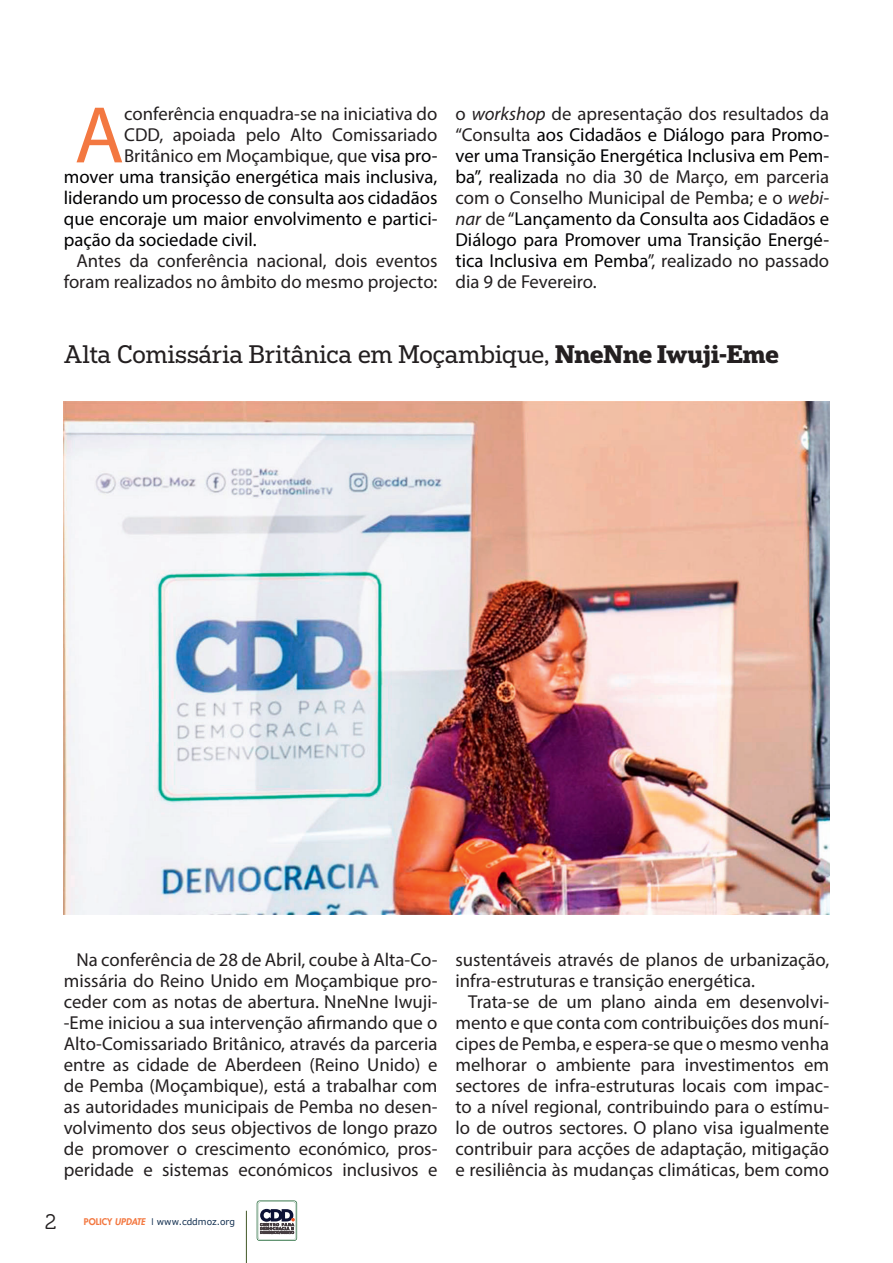
<style>
.page{position:relative;width:893px;height:1263px;background:#fff}
.page>*{position:absolute;margin:0;border:0;box-sizing:border-box;transform-origin:0 0}
.t1{font:81px "Myriad Pro";color:#f37841}
.t2{font:24px "Popular";color:#231f20}
.t3{font:21px "Museo 300";color:#231f20}
.t4{font:18.75px/21px "Myriad Pro";color:#231f20;text-align:justify}
.t5{font:18.75px/21px "Myriad Pro";color:#000002;text-align:justify}
.t6{font:9px "Verdana";color:#102d4e}
.s1{color:#000002}
.s2{color:#231f20}
.s3{font-style:italic;color:#231f20}
.s4{font-weight:700}
.s5{font-family:"Futura LT";font-weight:800;color:#f37841}
.s6{font-family:"Futura LT";font-weight:800;font-style:italic;color:#f37841}
.s7{font-family:"Futura LT"}
</style>
<div class="page">
<hr style="left:246px;top:1211px;width:1px;height:52px;background:#425827">
<svg style="left:257px;top:1200px;width:40px;height:41px"></svg>
<img style="left:64px;top:402px;width:765px;height:512px">
<h1 class="t1" style="left:75px;top:85px;width:51px">A</h1>
<p class="t4" style="left:124px;top:103px;width:315px">conferência enquadra-se na iniciativa do</p>
<p class="t4" style="left:124px;top:124px;width:315px">CDD, apoiada pelo Alto Comissariado</p>
<p class="t4" style="left:124px;top:145px;width:315px">Britânico em Moçambique, que <span class="s1">visa pro-</span></p>
<p class="t5" style="left:64px;top:166px;width:375px">mover uma transição energética mais inclusiva,</p>
<p class="t5" style="left:64px;top:187px;width:375px">liderando um processo de consulta aos cidadãos</p>
<p class="t5" style="left:64px;top:208px;width:375px">que encoraje um maior envolvimento e partici-</p>
<p class="t5" style="left:64px;top:229px;width:194px">pação da sociedade civil.</p>
<p class="t4" style="left:64px;top:250px;width:375px;text-align:right">Antes da conferência nacional, dois eventos foram realizados no âmbito do mesmo projecto:</p>
<p class="t5" style="left:455px;top:103px;width:375px"><span class="s2">o</span> <span class="s3">workshop</span> <span class="s2">de apresentação dos resultados da “Consulta</span> aos Cidadãos e Diálogo para Promo&shy;ver uma Transição Energética Inclusiva em Pem&shy;ba”, realizada <span class="s2">no dia 30 de Março, em parceria com o Conselho Municipal de Pemba; e o</span> <span class="s3">webi&shy;nar</span> <span class="s2">de “</span>Lançamento da Consulta aos Cidadãos e Diálogo para Promover uma Transição Energé&shy;tica Inclusiva em Pemba<span class="s2">”, realizado no passado dia 9 de Fevereiro.</span></p>
<p class="t2" style="left:64px;top:339px;width:717px">Alta Comissária Britânica em Moçambique, <span class="s4">NneNne Iwuji-Eme</span></p>
<p class="t4" style="left:64px;top:948px;width:375px;text-indent:13px">Na conferência de 28 de Abril, coube à Alta-Co&shy;missária do Reino Unido em Moçambique pro&shy;ceder com as notas de abertura. NneNne Iwuji--Eme iniciou a sua intervenção afirmando que o Alto-Comissariado Britânico, através da parceria entre as cidade de Aberdeen (Reino Unido) e de Pemba (Moçambique), está a trabalhar com as autoridades municipais de Pemba no desen&shy;volvimento dos seus objectivos de longo prazo de promover o crescimento económico, pros&shy;peridade e sistemas económicos inclusivos e</p>
<p class="t4" style="left:455px;top:948px;width:375px">sustentáveis através de planos de urbanização, infra-estruturas e transição energética.</p>
<p class="t4" style="left:455px;top:990px;width:375px;text-indent:13px">Trata-se de um plano ainda em desenvolvi&shy;mento e que conta com contribuições dos muní&shy;cipes de Pemba, e espera-se que o mesmo venha melhorar o ambiente para investimentos em sectores de infra-estruturas locais com impac&shy;to a nível regional, contribuindo para o estímu&shy;lo de outros sectores. O plano visa igualmente contribuir para acções de adaptação, mitigação e resiliência às mudanças climáticas, bem como</p>
<p class="t3" style="left:45px;top:1210px;width:13px">2</p>
<p class="t6" style="left:84px;top:1215px;width:153px"><span class="s5">POLICY</span> <span class="s6">UPDATE</span> <span class="s7">I</span> www.cddmoz.org</p>
</div>
